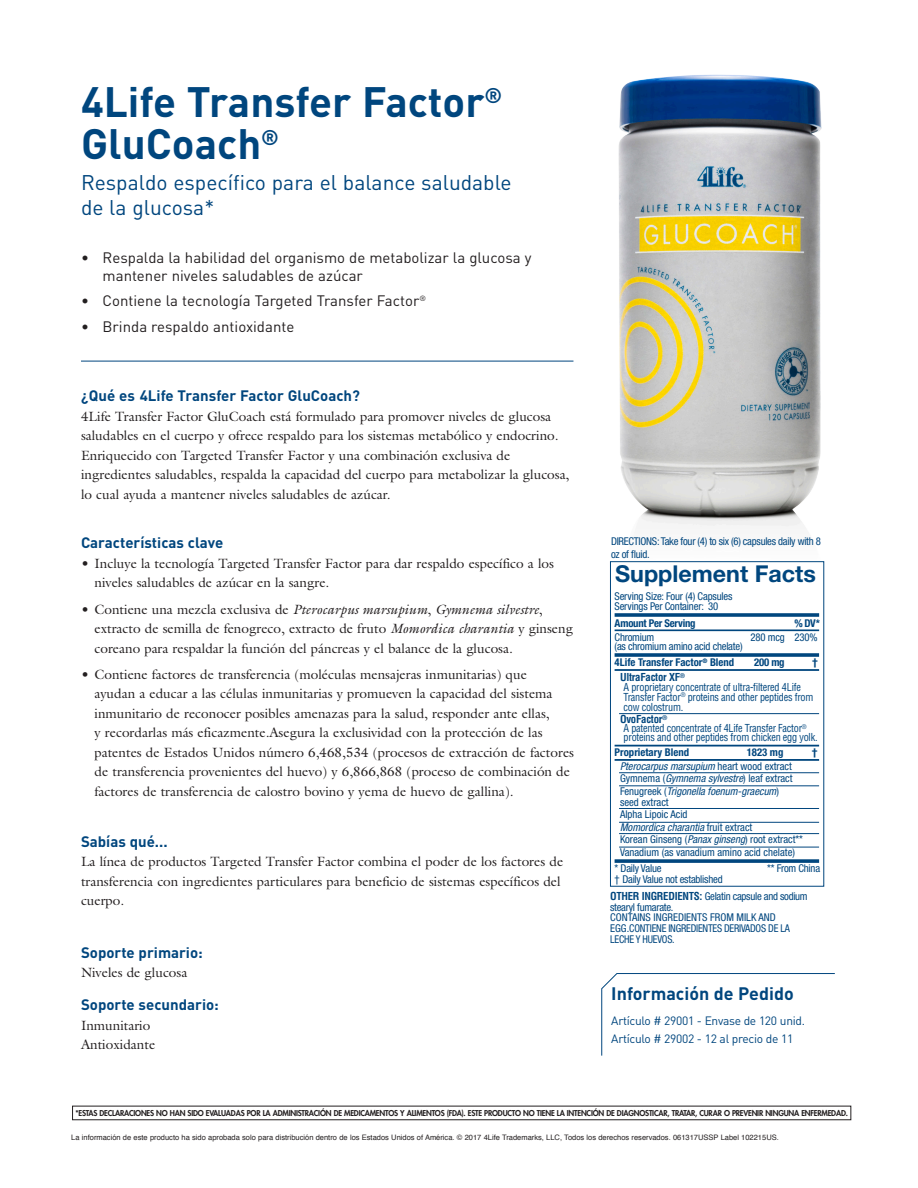
<style>
.page{position:relative;width:918px;height:1188px;background:#fff}
.page>*{position:absolute;margin:0;border:0;box-sizing:border-box;transform-origin:0 0}
.t1{font:700 42px/42px "DIN";color:#00467e}
.t2{font:700 23.25px "Helvetica Neue LT Std";color:#00467e}
.t3{font:21px/25.2px "DIN";color:#00467e}
.t4{font:700 17.85px "DIN";color:#00467e}
.t5{font:15px/18px "DIN";color:#231f20}
.t6{font:700 15px "DIN";color:#00467e}
.t7{font:13.5px/19.5px "Galliard Std";color:#231f20}
.t8{font:12px "DIN";letter-spacing:-.025em;color:#00467e}
.t9{font:condensed 10.8px/10.8px "Helvetica Neue LT Std";letter-spacing:-.02em;color:#00467e}
.t10{font:condensed 10.8px/9.9px "Helvetica LT Std";letter-spacing:-.02em;color:#00467e;scale:.95 1}
.t11{font:condensed 10.8px/12.6px "Helvetica Neue LT Std";color:#00467e}
.t12{font:italic condensed 10.8px/12.6px "Helvetica Neue LT Std";color:#00467e;text-align:justify}
.t13{font:700 condensed 10.8px "Helvetica Neue LT Std";color:#00467e}
.t14{font:700 condensed 10.8px "Helvetica Neue LT Std";letter-spacing:-.02em;color:#00467e}
.t15{font:800 7.8px "Futura Std";letter-spacing:-.025em;color:#231f20}
.t16{font:7.5px "Helvetica";color:#231f20}
.s1{font-style:italic}
.s2{font-weight:700}
.s3{font-style:normal}
.s4{font-family:"Helvetica LT Std";font-weight:700}
</style>
<div class="page">
<svg style="left:407px;top:1105px;width:107px;height:1px"></svg>
<hr style="left:81px;top:361px;width:492px;height:1px;background:#00467e">
<svg style="left:601px;top:973px;width:234px;height:83px"></svg>
<div style="left:72px;top:1106px;width:779px;height:14px;border:1px solid #231f20"></div>
<img style="left:556px;top:74px;width:269px;height:504px">
<div style="left:610px;top:562px;width:214px;height:324px;background:#fff"></div>
<div style="left:610px;top:561px;width:214px;height:326px;border:1px solid #00467e"></div>
<svg style="left:615px;top:613px;width:204px;height:4px"></svg>
<hr style="left:615px;top:629px;width:204px;height:2px;background:#00467e">
<hr style="left:619px;top:713px;width:200px;height:1px;background:#00467e">
<hr style="left:619px;top:772px;width:200px;height:1px;background:#00467e">
<hr style="left:619px;top:786px;width:200px;height:1px;background:#00467e">
<hr style="left:619px;top:808px;width:200px;height:1px;background:#00467e">
<hr style="left:619px;top:822px;width:200px;height:1px;background:#00467e">
<hr style="left:619px;top:833px;width:200px;height:1px;background:#00467e">
<hr style="left:619px;top:847px;width:200px;height:1px;background:#00467e">
<hr style="left:615px;top:669px;width:204px;height:2px;background:#00467e">
<hr style="left:615px;top:745px;width:204px;height:2px;background:#00467e">
<hr style="left:615px;top:759px;width:204px;height:2px;background:#00467e">
<svg style="left:615px;top:859px;width:204px;height:4px"></svg>
<svg style="left:615px;top:653px;width:204px;height:4px"></svg>
<p class="t1" style="left:81px;top:79px;width:423px">4Life Transfer Factor<sup>®<br></sup>GluCoach<sup>®</sup></p>
<p class="t3" style="left:81px;top:169px;width:432px">Respaldo específico para el balance saludable de la glucosa*</p>
<p class="t5" style="left:103px;top:248px;width:431px;text-indent:-22px">• Respalda la habilidad del organismo de metabolizar la glucosa y mantener niveles saludables de azúcar</p>
<p class="t5" style="left:81px;top:291px;width:346px">• Contiene la tecnología Targeted Transfer Factor<sup>®</sup></p>
<p class="t5" style="left:81px;top:317px;width:215px">• Brinda respaldo antioxidante</p>
<p class="t6" style="left:81px;top:386px;width:280px">¿Qué es 4Life Transfer Factor GluCoach?</p>
<p class="t7" style="left:81px;top:406px;width:490px">4Life Transfer Factor GluCoach está formulado para promover niveles de glucosa saludables en el cuerpo y ofrece respaldo para los sistemas metabólico y endocrino.<br>Enriquecido con Targeted Transfer Factor y una combinación exclusiva de ingredientes saludables, respalda la capacidad del cuerpo para metabolizar la glucosa, lo cual ayuda a mantener niveles saludables de azúcar.</p>
<p class="t6" style="left:81px;top:533px;width:144px">Características clave</p>
<p class="t7" style="left:94px;top:553px;width:461px;text-indent:-14px">• Incluye la tecnología Targeted Transfer Factor para dar respaldo específico a los niveles saludables de azúcar en la sangre.</p>
<p class="t7" style="left:94px;top:599px;width:480px;text-indent:-14px">• Contiene una mezcla exclusiva de <span class="s1">Pterocarpus marsupium</span>, <span class="s1">Gymnema silvestre</span>, extracto de semilla de fenogreco, extracto de fruto <span class="s1">Momordica charantia</span> y ginseng coreano para respaldar la función del páncreas y el balance de la glucosa.</p>
<p class="t7" style="left:94px;top:664px;width:481px;text-indent:-14px">• Contiene factores de transferencia (moléculas mensajeras inmunitarias) que<br>ayudan a educar a las células inmunitarias y promueven la capacidad del sistema inmunitario de reconocer posibles amenazas para la salud, responder ante ellas,<br>y recordarlas más eficazmente.Asegura la exclusividad con la protección de las patentes de Estados Unidos número 6,468,534 (procesos de extracción de factores de transferencia provenientes del huevo) y 6,866,868 (proceso de combinación de factores de transferencia de calostro bovino y yema de huevo de gallina).</p>
<p class="t6" style="left:81px;top:832px;width:88px">Sabías qué...</p>
<p class="t7" style="left:81px;top:852px;width:484px">La línea de productos Targeted Transfer Factor combina el poder de los factores de transferencia con ingredientes particulares para beneficio de sistemas específicos del cuerpo.</p>
<p class="t6" style="left:81px;top:943px;width:123px">Soporte primario:</p>
<p class="t7" style="left:81px;top:963px;width:108px">Niveles de glucosa</p>
<p class="t6" style="left:81px;top:995px;width:139px">Soporte secundario:</p>
<p class="t7" style="left:81px;top:1015px;width:76px">Inmunitario<br>Antioxidante</p>
<p class="t9" style="left:611px;top:535px;width:211px;line-height:12.6px">DIRECTIONS: Take four (4) to six (6) capsules daily with 8 oz of fluid.</p>
<p class="t2" style="left:615px;top:560px;width:202px">Supplement Facts</p>
<p class="t9" style="left:615px;top:591px;width:120px;line-height:9.9px">Serving Size: Four (4) Capsules<br>Servings Per Container: 30</p>
<p class="t14" style="left:615px;top:616px;width:82px">Amount Per Serving</p>
<p class="t13" style="left:794px;top:616px;width:27px">% DV*</p>
<p class="t9" style="left:615px;top:632px;width:41px">Chromium</p>
<p class="t9" style="left:751px;top:632px;width:68px">280 mcg 230%</p>
<p class="t9" style="left:615px;top:638px;width:130px;line-height:16px">(as chromium amino acid chelate)<br><span class="s2">4Life Transfer Factor</span><sup>®</sup> <span class="s2">Blend</span></p>
<p class="t13" style="left:754px;top:656px;width:32px">200 mg</p>
<p class="t13" style="left:812px;top:656px;width:7px">†</p>
<p class="t10" style="left:624px;top:672px;width:201px;text-indent:-4px"><span class="s2">UltraFactor XF</span><sup>®<br></sup>A proprietary concentrate of ultra-filtered 4Life Transfer Factor<sup>®</sup> proteins and other peptides from cow colostrum.</p>
<p class="t10" style="left:624px;top:715px;width:206px;line-height:9px;text-indent:-4px"><span class="s2">OvoFactor</span><sup>®<br></sup>A patented concentrate of 4Life Transfer Factor<sup>® </sup>proteins and other peptides from chicken egg yolk.</p>
<p class="t13" style="left:615px;top:745px;width:76px">Proprietary Blend</p>
<p class="t13" style="left:747px;top:745px;width:38px">1823 mg</p>
<p class="t13" style="left:812px;top:745px;width:7px">†</p>
<p class="t12" style="left:620px;top:760px;width:174px">Pterocarpus marsupium <span class="s3">heart wood extract Gymnema (</span>Gymnema sylvestre<span class="s3">) leaf extract Fenugreek (</span>Trigonella foenum-graecum<span class="s3">)</span></p>
<p class="t11" style="left:620px;top:796px;width:185px">seed extract<br>Alpha Lipoic Acid<br><span class="s1">Momordica charantia</span> fruit extract<br>Korean Ginseng (<span class="s1">Panax ginseng</span>) root extract**<br>Vanadium (as vanadium amino acid chelate)</p>
<p class="t9" style="left:615px;top:863px;width:48px">* Daily Value</p>
<p class="t9" style="left:767px;top:863px;width:54px">** From China</p>
<p class="t9" style="left:615px;top:873px;width:110px">† Daily Value not established</p>
<p class="t9" style="left:610px;top:891px;width:199px"><span class="s4">OTHER INGREDIENTS:</span> Gelatin capsule and sodium stearyl fumarate.<br>CONTAINS INGREDIENTS FROM MILK AND<br>EGG.CONTIENE INGREDIENTES DERIVADOS DE LA<br>LECHE Y HUEVOS.</p>
<p class="t4" style="left:611px;top:982px;width:184px">Información de Pedido</p>
<p class="t8" style="left:611px;top:1013px;width:195px">Artículo # 29001 - Envase de 120 unid.</p>
<p class="t8" style="left:611px;top:1031px;width:184px">Artículo # 29002 - 12 al precio de 11</p>
<p class="t15" style="left:75px;top:1108px;width:774px">*ESTAS DECLARACIONES NO HAN SIDO EVALUADAS POR LA ADMINISTRACIÓN DE MEDICAMENTOS Y ALIMENTOS (FDA). ESTE PRODUCTO NO TIENE LA INTENCIÓN DE DIAGNOSTICAR, TRATAR, CURAR O PREVENIR NINGUNA ENFERMEDAD.</p>
<p class="t16" style="left:71px;top:1132px;width:709px">La información de este producto ha sido aprobada solo para distribución dentro de los Estados Unidos of América. © 2017 4Life Trademarks, LLC, Todos los derechos reservados. 061317USSP Label 102215US.</p>
</div>
